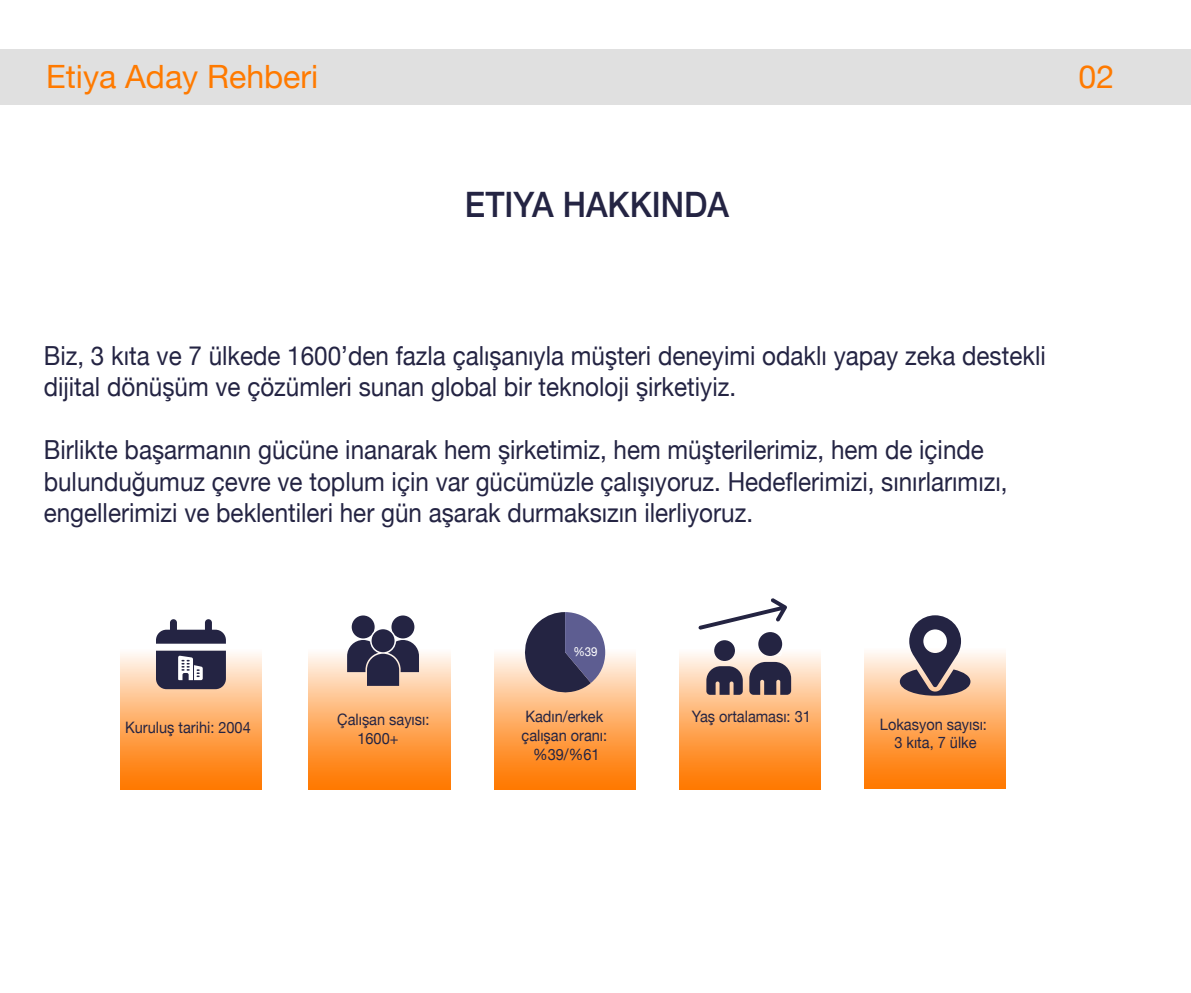
<style>
.page{position:relative;width:1191px;height:993px;background:#fff}
.page>*{position:absolute;margin:0;border:0;box-sizing:border-box;transform-origin:0 0}
.t1{font:500 35px "Helvetica Neue";color:#242443;scale:.92 1}
.t2{font:32.02px "Helvetica Neue";color:#ff7a00}
.t3{font:26.25px/31.5px "Helvetica Neue";color:#242443;scale:.92 1}
.t4{font:15.75px/18.9px "Helvetica Neue";color:#242443;text-align:center;scale:.92 1}
.t5{font:12.42px "Helvetica Neue";color:#fff;scale:.92 1}
</style>
<div class="page">
<div style="left:120px;top:647px;width:142px;height:142px;background:linear-gradient(to bottom,#fff9f5,#ff7100)"></div>
<svg style="left:156px;top:619px;width:70px;height:24px"></svg>
<div style="left:309px;top:647px;width:141px;height:142px;background:linear-gradient(to bottom,#fdf8f4,#ff7100)"></div>
<svg style="left:347px;top:615px;width:72px;height:70px"></svg>
<div style="left:679px;top:647px;width:142px;height:142px;background:linear-gradient(to bottom,#fff9f5,#ff7100)"></div>
<div style="left:864px;top:646px;width:142px;height:142px;background:linear-gradient(to bottom,#fff9f5,#ff7100)"></div>
<svg style="left:899px;top:615px;width:71px;height:80px"></svg>
<svg style="left:156px;top:650px;width:70px;height:39px"></svg>
<div style="left:494px;top:647px;width:142px;height:142px;background:linear-gradient(to bottom,#fff9f5,#ff7100)"></div>
<svg style="left:520px;top:612px;width:85px;height:85px"></svg>
<svg style="left:698px;top:598px;width:93px;height:96px"></svg>
<div style="left:0;top:50px;width:1191px;height:55px;background:#e0e0e0"></div>
<p class="t2" style="left:46px;top:53px;width:274px">Etiya Aday Rehberi</p>
<p class="t2" style="left:1078px;top:53px;width:37px">02</p>
<h1 class="t1" style="left:465px;top:176px;width:289px">ETIYA HAKKINDA</h1>
<p class="t3" style="left:44px;top:341px;width:1090px">Biz, 3 kıta ve 7 ülkede 1600’den fazla çalışanıyla müşteri deneyimi odaklı yapay zeka destekli dijital dönüşüm ve çözümleri sunan global bir teknoloji şirketiyiz.</p>
<p class="t3" style="left:44px;top:435px;width:1049px">Birlikte başarmanın gücüne inanarak hem şirketimiz, hem müşterilerimiz, hem de içinde bulunduğumuz çevre ve toplum için var gücümüzle çalışıyoruz. Hedeflerimizi, sınırlarımızı, engellerimizi ve beklentileri her gün aşarak durmaksızın ilerliyoruz.</p>
<p class="t5" style="left:573px;top:642px;width:28px">%39</p>
<p class="t4" style="left:521px;top:707px;width:95px">Kadın/erkek çalışan oranı: %39/%61</p>
<p class="t4" style="left:125px;top:718px;width:138px">Kuruluş tarihi: 2004</p>
<p class="t4" style="left:357px;top:710px;width:80px;text-align:left;text-indent:-20px">Çalışan sayısı:<br>1600+</p>
<p class="t4" style="left:692px;top:707px;width:131px">Yaş ortalaması: 31</p>
<p class="t4" style="left:880px;top:715px;width:118px">Lokasyon sayısı:<br>3 kıta, 7 ülke</p>
</div>
